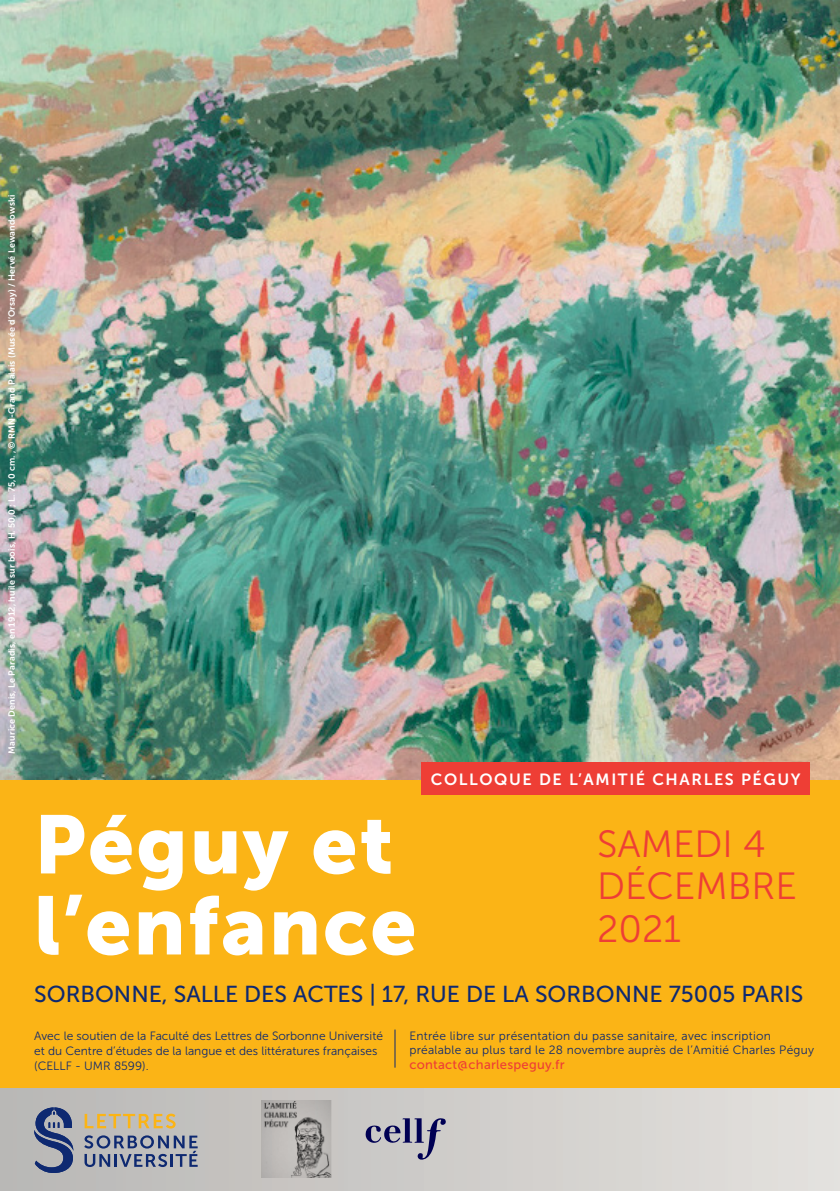
<style>
.page{position:relative;width:840px;height:1191px;background:#fff}
.page>*{position:absolute;margin:0;border:0;box-sizing:border-box;transform-origin:0 0}
.t1{font:82px/81px "Museo Sans 900";letter-spacing:.025em;color:#fff}
.t2{font:37.8px/42.2px "Museo Sans 300";color:#ee3e35}
.t3{font:23px "Museo Sans 500";color:#0e2971}
.t4{font:16.2px "Museo Sans 700";letter-spacing:.1em;color:#fff}
.t5{font:13px "Museo Sans 500";letter-spacing:.02em;color:#ee3e35}
.t6{font:12px/15px "Museo Sans 300";color:#0e2971}
.t7{font:12px/14px "Museo Sans 300";letter-spacing:.02em;color:#0e2971}
.t8{font:9px "Museo Sans 700";letter-spacing:.01em;color:#fff}
</style>
<div class="page">
<img style="left:0;top:0;width:839px;height:780px">
<div style="left:0;top:1086px;width:839px;height:105px;background:linear-gradient(to right,#b8b6b4,#e3e1dd)"></div>
<div style="left:0;top:780px;width:839px;height:307px;background:#fbb416"></div>
<svg style="left:85px;top:1113px;width:90px;height:15px"></svg>
<svg style="left:34px;top:1107px;width:40px;height:66px;background:#6a7696"></svg>
<svg style="left:84px;top:1135px;width:113px;height:32px;background:#838ca2"></svg>
<div style="left:421px;top:762px;width:388px;height:33px;background:#ee3e35"></div>
<img style="left:261px;top:1100px;width:71px;height:77px">
<svg style="left:364px;top:1118px;width:82px;height:41px;background:#9e9cad"></svg>
<hr style="left:394px;top:1029px;width:1px;height:38px;background:#0e2971">
<p class="t8" style="left:7px;top:753px;width:560px;rotate:-90deg">Maurice Denis, Le Paradis, en 1912, huile sur bois, H. 50,0 ; L. 75,0 cm. , © RMN-Grand Palais (Musée d’Orsay) / Hervé Lewandowski</p>
<p class="t4" style="left:430px;top:770px;width:371px">COLLOQUE DE L’AMITIÉ CHARLES PÉGUY</p>
<p class="t1" style="left:34px;top:804px;width:384px">Péguy et l’enfance</p>
<p class="t3" style="left:34px;top:981px;width:770px">SORBONNE, SALLE DES ACTES | 17, RUE DE LA SORBONNE 75005 PARIS</p>
<p class="t2" style="left:596px;top:823px;width:201px">SAMEDI 4<br>DÉCEMBRE<br>2021</p>
<p class="t6" style="left:34px;top:1028px;width:350px">Avec le soutien de la Faculté des Lettres de Sorbonne Université et du Centre d’études de la langue et des littératures françaises (CELLF - UMR 8599).</p>
<p class="t7" style="left:409px;top:1029px;width:406px">Entrée libre sur présentation du passe sanitaire, avec inscription préalable au plus tard le 28 novembre auprès de l’Amitié Charles Péguy</p>
<p class="t5" style="left:409px;top:1057px;width:157px">contact@charlespeguy.fr</p>
</div>
